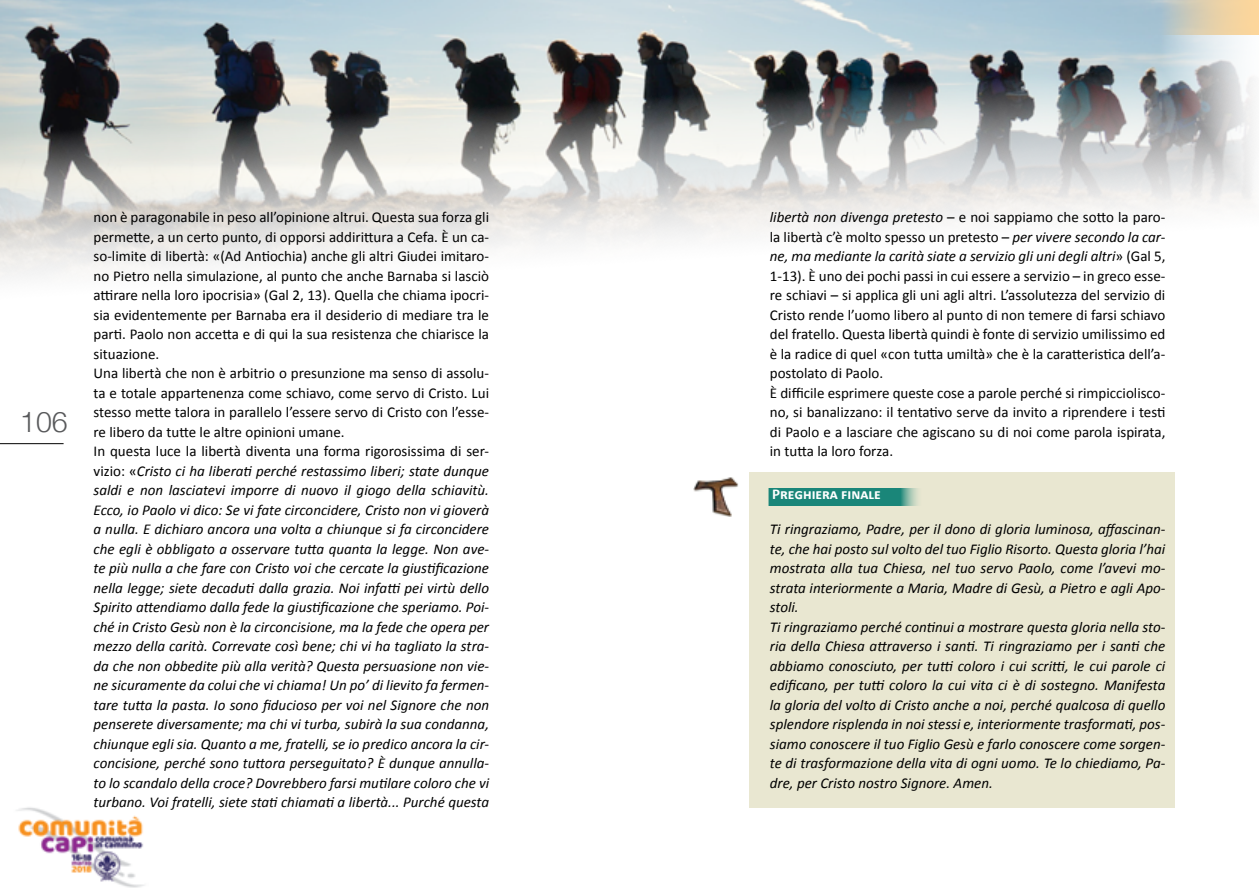
<style>
.page{position:relative;width:1259px;height:893px;background:#fff}
.page>*{position:absolute;margin:0;border:0;box-sizing:border-box;transform-origin:0 0}
.t1{font:300 28.5px "Helvetica Neue";color:#58595b}
.t2{font:italic 15px/19.5px "Calibri";color:#000}
.t3{font:15px/19.5px "Calibri";color:#000}
.t4{font:700 15px "Calibri";color:#fff}
.s1{font-style:normal}
.s2{font-style:italic}
</style>
<div class="page">
<svg style="left:0;top:444px;width:64px;height:1px"></svg>
<hr style="left:0;top:443px;width:64px;height:1px;background:#000">
<img style="left:16px;top:807px;width:129px;height:81px">
<img style="left:0;top:0;width:1259px;height:278px">
<div style="left:749px;top:472px;width:426px;height:336px;background:#e9e7d1"></div>
<img style="left:693px;top:477px;width:45px;height:39px">
<div style="left:769px;top:488px;width:153px;height:17px;background:#1a8679"></div>
<h1 class="t1" style="left:20px;top:398px;width:49px">106</h1>
<p class="t2" style="left:94px;top:207px;width:397px"><span class="s1">non è paragonabile in peso all’opinione altrui. Questa sua forza gli permette, a un certo punto, di opporsi addirittura a Cefa. È un ca&shy;so-limite di libertà: «(Ad Antiochia) anche gli altri Giudei imitaro&shy;no Pietro nella simulazione, al punto che anche Barnaba si lasciò attirare nella loro ipocrisia» (Gal 2, 13). Quella che chiama ipocri&shy;sia evidentemente per Barnaba era il desiderio di mediare tra le parti. Paolo non accetta e di qui la sua resistenza che chiarisce la situazione.<br>Una libertà che non è arbitrio o presunzione ma senso di assolu&shy;ta e totale appartenenza come schiavo, come servo di Cristo. Lui stesso mette talora in parallelo l’essere servo di Cristo con l’esse&shy;re libero da tutte le altre opinioni umane.<br>In questa luce la libertà diventa una forma rigorosissima di ser&shy;vizio: «</span>Cristo ci ha liberati perché restassimo liberi; state dunque saldi e non lasciatevi imporre di nuovo il giogo della schiavitù.<br>Ecco, io Paolo vi dico: Se vi fate circoncidere, Cristo non vi gioverà a nulla. E dichiaro ancora una volta a chiunque si fa circoncidere che egli è obbligato a osservare tutta quanta la legge. Non ave&shy;te più nulla a che fare con Cristo voi che cercate la giustificazione nella legge; siete decaduti dalla grazia. Noi infatti pei virtù dello Spirito attendiamo dalla fede la giustificazione che speriamo. Poi&shy;ché in Cristo Gesù non è la circoncisione, ma la fede che opera per mezzo della carità. Correvate così bene; chi vi ha tagliato la stra&shy;da che non obbedite più alla verità? Questa persuasione non vie&shy;ne sicuramente da colui che vi chiama! Un po’ di lievito fa fermen&shy;tare tutta la pasta. Io sono fiducioso per voi nel Signore che non penserete diversamente; ma chi vi turba, subirà la sua condanna, chiunque egli sia. Quanto a me, fratelli, se io predico ancora la cir&shy;concisione, perché sono tuttora perseguitato? È dunque annulla&shy;to lo scandalo della croce? Dovrebbero farsi mutilare coloro che vi turbano. Voi fratelli, siete stati chiamati a libertà... Purché questa</p>
<p class="t3" style="left:770px;top:208px;width:397px"><span class="s2">libertà non divenga pretesto</span> – e noi sappiamo che sotto la paro&shy;la libertà c’è molto spesso un pretesto – <span class="s2">per vivere secondo la car&shy;ne, ma mediante la carità siate a servizio gli uni degli altri</span>» (Gal 5, 1-13). È uno dei pochi passi in cui essere a servizio – in greco esse&shy;re schiavi – si applica gli uni agli altri. L’assolutezza del servizio di Cristo rende l’uomo libero al punto di non temere di farsi schiavo del fratello. Questa libertà quindi è fonte di servizio umilissimo ed è la radice di quel «con tutta umiltà» che è la caratteristica dell’a&shy;postolato di Paolo.<br>È difficile esprimere queste cose a parole perché si rimpicciolisco&shy;no, si banalizzano: il tentativo serve da invito a riprendere i testi di Paolo e a lasciare che agiscano su di noi come parola ispirata, in tutta la loro forza.</p>
<p class="t4" style="left:772px;top:485px;width:110px">Preghiera finale</p>
<p class="t2" style="left:770px;top:519px;width:397px">Ti ringraziamo, Padre, per il dono di gloria luminosa, affascinan&shy;te, che hai posto sul volto del tuo Figlio Risorto. Questa gloria l’hai mostrata alla tua Chiesa, nel tuo servo Paolo, come l’avevi mo&shy;strata interiormente a Maria, Madre di Gesù, a Pietro e agli Apo&shy;stoli.<br>Ti ringraziamo perché continui a mostrare questa gloria nella sto&shy;ria della Chiesa attraverso i santi. Ti ringraziamo per i santi che abbiamo conosciuto, per tutti coloro i cui scritti, le cui parole ci edificano, per tutti coloro la cui vita ci è di sostegno. Manifesta la gloria del volto di Cristo anche a noi, perché qualcosa di quello splendore risplenda in noi stessi e, interiormente trasformati, pos&shy;siamo conoscere il tuo Figlio Gesù e farlo conoscere come sorgen&shy;te di trasformazione della vita di ogni uomo. Te lo chiediamo, Pa&shy;dre, per Cristo nostro Signore. Amen.</p>
</div>
